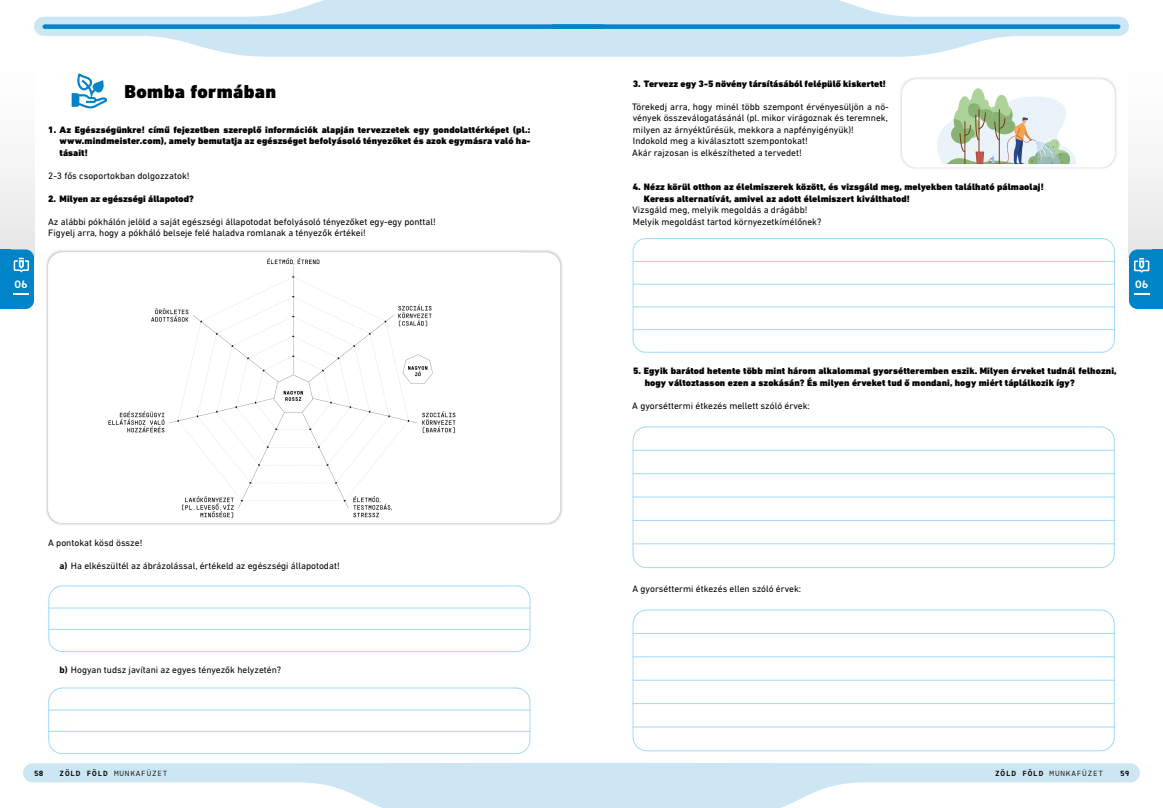
<style>
.page{position:relative;width:1163px;height:808px;background:#fff}
.page>*{position:absolute;margin:0;border:0;box-sizing:border-box;transform-origin:0 0}
.t1{font:900 19px "DIN Next LT Pro";letter-spacing:.015em;color:#000}
.t2{font:700 11.5px "Heimat Mono";color:#fff}
.t3{font:9.5px/11.5px "DIN Next LT Pro";color:#000}
.t4{font:900 9.5px/11.5px "DIN Next LT Pro";letter-spacing:.01em;color:#000}
.t5{font:8px "Heimat Mono";letter-spacing:.1em;color:#000}
.t6{font:700 8px "Heimat Mono";color:#000}
.s1{font-weight:700}
</style>
<div class="page">
<svg style="left:23px;top:763px;width:1116px;height:45px"></svg>
<div style="left:1128px;top:28px;width:34px;height:230px;background:linear-gradient(to bottom,#fff,#e9e9e8)"></div>
<div style="left:0;top:28px;width:34px;height:230px;background:linear-gradient(to bottom,#fff,#e9e9e8)"></div>
<svg style="left:34px;top:0;width:1094px;height:57px"></svg>
<svg style="left:0;top:249px;width:34px;height:60px;background:#158ecc"></svg>
<svg style="left:1128px;top:249px;width:34px;height:60px;background:#1c91cd"></svg>
<svg style="left:72px;top:73px;width:35px;height:35px"></svg>
<div style="left:898px;top:76px;width:219px;height:94px;background:#000;opacity:.2"></div>
<div style="left:901px;top:79px;width:213px;height:88px;background:#fff;border-radius:14px"></div>
<svg style="left:937px;top:88px;width:138px;height:75px"></svg>
<div style="left:901px;top:79px;width:213px;height:88px;border:3px solid #fff;border-radius:14px"></div>
<hr style="left:633px;top:261px;width:481px;height:1px;background:#a1daf8">
<hr style="left:633px;top:306px;width:481px;height:1px;background:#a1daf8">
<hr style="left:633px;top:284px;width:481px;height:1px;background:#a1daf8">
<hr style="left:633px;top:329px;width:481px;height:1px;background:#a1daf8">
<div style="left:632px;top:238px;width:482px;height:115px;border:1px solid #a1daf8;border-radius:12px"></div>
<div style="left:45px;top:249px;width:518px;height:277px;background:#000;opacity:.3"></div>
<div style="left:48px;top:252px;width:512px;height:271px;background:#fff;border-radius:14px"></div>
<img style="left:108px;top:258px;width:348px;height:260px">
<div style="left:48px;top:252px;width:485px;height:271px;border:3px solid #fff;border-radius:14px"></div>
<div style="left:48px;top:585px;width:482px;height:67px;border:1px solid #a1daf8;border-radius:14px"></div>
<hr style="left:48px;top:607px;width:482px;height:1px;background:#a1daf8">
<hr style="left:48px;top:629px;width:482px;height:1px;background:#a1daf8">
<div style="left:48px;top:687px;width:482px;height:67px;border:1px solid #a1daf8;border-radius:14px"></div>
<hr style="left:48px;top:710px;width:482px;height:1px;background:#a1daf8">
<hr style="left:48px;top:731px;width:482px;height:1px;background:#a1daf8">
<div style="left:632px;top:609px;width:482px;height:142px;border:1px solid #a1daf8;border-radius:14px"></div>
<hr style="left:632px;top:633px;width:482px;height:1px;background:#a1daf8">
<hr style="left:632px;top:656px;width:482px;height:1px;background:#a1daf8">
<hr style="left:632px;top:680px;width:482px;height:1px;background:#a1daf8">
<hr style="left:632px;top:703px;width:482px;height:1px;background:#a1daf8">
<hr style="left:632px;top:726px;width:482px;height:1px;background:#a1daf8">
<div style="left:632px;top:426px;width:482px;height:142px;border:1px solid #a1daf8;border-radius:14px"></div>
<hr style="left:632px;top:450px;width:482px;height:1px;background:#a1daf8">
<hr style="left:632px;top:473px;width:482px;height:1px;background:#a1daf8">
<hr style="left:632px;top:496px;width:482px;height:1px;background:#a1daf8">
<hr style="left:632px;top:520px;width:482px;height:1px;background:#a1daf8">
<hr style="left:632px;top:543px;width:482px;height:1px;background:#a1daf8">
<h1 class="t1" style="left:124px;top:80px;width:153px">Bomba formában</h1>
<p class="t4" style="left:60px;top:124px;width:472px;text-align:justify;text-indent:-11px">1. Az Egészségünkre! című fejezetben szereplő információk alapján tervezzetek egy gondolattérképet (pl.: www.mindmeister.com), amely bemutatja az egészséget befolyásoló tényezőket és azok egymásra való ha&shy;tásait!</p>
<p class="t3" style="left:48px;top:169px;width:143px">2-3 fős csoportokban dolgozzatok!</p>
<p class="t4" style="left:48px;top:193px;width:147px">2. Milyen az egészségi állapotod?</p>
<p class="t3" style="left:48px;top:215px;width:389px">Az alábbi pókhálón jelöld a saját egészségi állapotodat befolyásoló tényezőket egy-egy ponttal!<br>Figyelj arra, hogy a pókháló belseje felé haladva romlanak a tényezők értékei!</p>
<p class="t4" style="left:632px;top:78px;width:255px">3. Tervezz egy 3-5 növény társításából felépülő kiskertet!</p>
<p class="t3" style="left:632px;top:100px;width:258px">Törekedj arra, hogy minél több szempont érvényesüljön a nö&shy;vények összeválogatásánál (pl. mikor virágoznak és teremnek, milyen az árnyéktűrésük, mekkora a napfényigényük)!<br>Indokold meg a kiválasztott szempontokat!<br>Akár rajzosan is elkészítheted a tervedet!</p>
<p class="t4" style="left:643px;top:181px;width:401px;text-indent:-11px">4. Nézz körül otthon az élelmiszerek között, és vizsgáld meg, melyekben található pálmaolaj!<br>Keress alternatívát, amivel az adott élelmiszert kiválthatod!</p>
<p class="t3" style="left:632px;top:204px;width:190px">Vizsgáld meg, melyik megoldás a drágább!<br>Melyik megoldást tartod környezetkímélőnek?</p>
<p class="t2" style="left:15px;top:277px;width:15px">06</p>
<p class="t2" style="left:1134px;top:277px;width:15px">06</p>
<p class="t3" style="left:48px;top:537px;width:96px">A pontokat kösd össze!</p>
<p class="t3" style="left:60px;top:560px;width:282px"><span class="s1">a)</span> Ha elkészültél az ábrázolással, értékeld az egészségi állapotodat!</p>
<p class="t3" style="left:60px;top:664px;width:223px"><span class="s1">b)</span> Hogyan tudsz javítani az egyes tényezők helyzetén?</p>
<p class="t6" style="left:34px;top:768px;width:11px">58</p>
<p class="t5" style="left:60px;top:768px;width:109px"><span class="s1">ZÖLD FÖLD</span> MUNKAFÜZET</p>
<p class="t4" style="left:644px;top:365px;width:473px;text-indent:-12px">5. Egyik barátod hetente több mint három alkalommal gyorsétteremben eszik. Milyen érveket tudnál felhozni, hogy változtasson ezen a szokásán? És milyen érveket tud ő mondani, hogy miért táplálkozik így?</p>
<p class="t3" style="left:632px;top:399px;width:179px">A gyorséttermi étkezés mellett szóló érvek:</p>
<p class="t3" style="left:632px;top:583px;width:170px">A gyorséttermi étkezés ellen szóló érvek:</p>
<p class="t5" style="left:994px;top:768px;width:109px"><span class="s1">ZÖLD FÖLD</span> MUNKAFÜZET</p>
<p class="t6" style="left:1119px;top:768px;width:11px">59</p>
</div>
